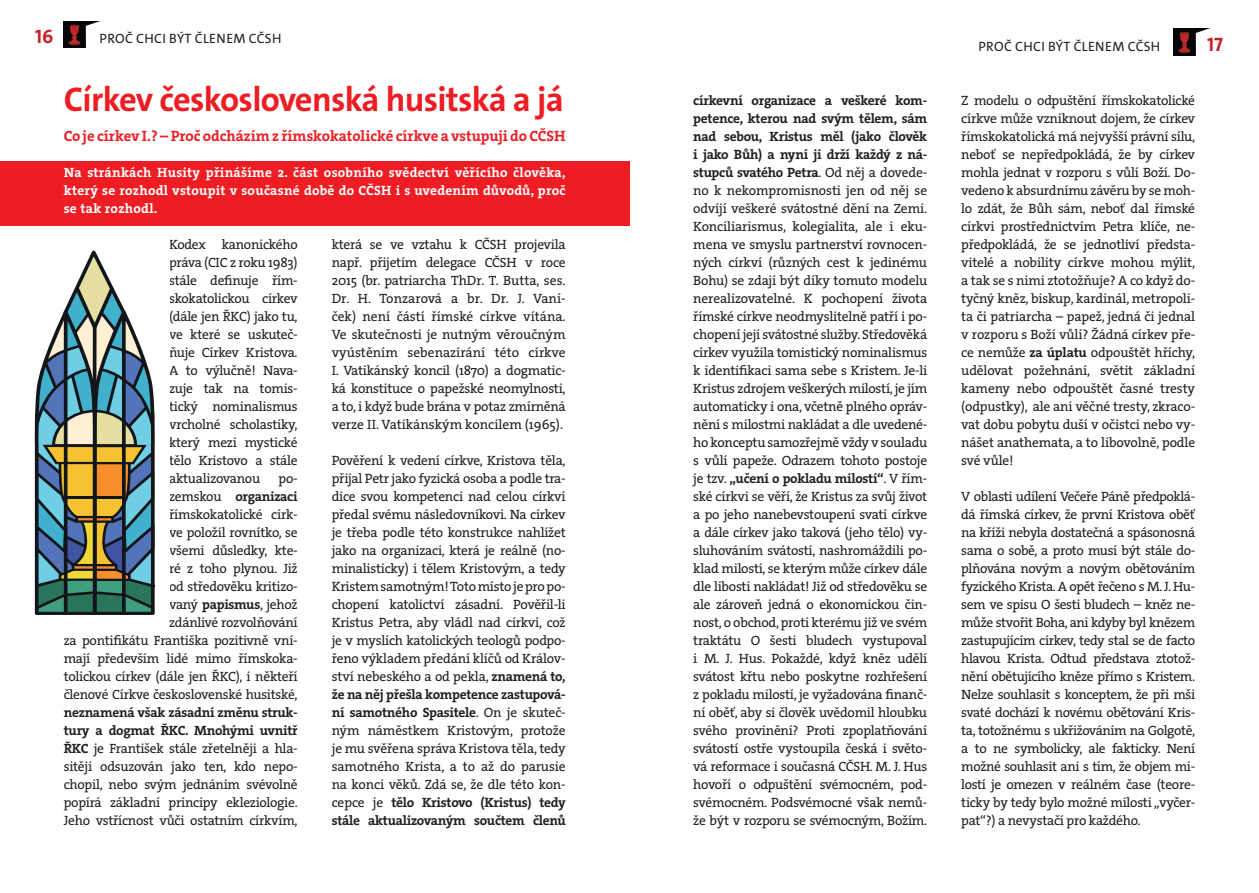
<style>
.page{position:relative;width:1259px;height:893px;background:#fff}
.page>*{position:absolute;margin:0;border:0;box-sizing:border-box;transform-origin:0 0}
.No_Spacing{font:700 34.5px "The Sans C4 s";letter-spacing:-.02em;color:#ee1d23}
.t1{font:700 19.5px "The Sans C4 s";color:#c81f26}
.t2{font:15px "The Serif HP7 Bld";color:#ee1d23}
.t3{font:13.5px/18px "The Serif HP5 Plain";letter-spacing:-.02em;color:#231f20;text-align:justify}
.t4{font:13.5px/18px "The Serif HP7 Bld";letter-spacing:.02em;color:#fff;text-align:justify}
.t5{font:13.5px "The Sans C4 s";letter-spacing:.025em;color:#231f20}
.s1{font-family:"The Serif HP7 Bld"}
</style>
<div class="page">
<img style="left:1173px;top:29px;width:35px;height:26px">
<img style="left:63px;top:21px;width:36px;height:27px">
<div style="left:0;top:161px;width:629px;height:64px;background:#ee1d23"></div>
<svg style="left:34px;top:251px;width:121px;height:364px"></svg>
<p class="t1" style="left:35px;top:24px;width:20px">16</p>
<p class="t5" style="left:100px;top:30px;width:183px">PROČ CHCI BÝT ČLENEM CČSH</p>
<p class="t5" style="left:978px;top:37px;width:183px">PROČ CHCI BÝT ČLENEM CČSH</p>
<p class="t1" style="left:1207px;top:32px;width:17px">17</p>
<p class="No_Spacing" style="left:64px;top:77px;width:501px">Církev československá husitská a já</p>
<p class="t3" style="left:693px;top:91px;width:235px"><span class="s1">církevní organizace a veškeré kom&shy;petence, kterou nad svým tělem, sám nad sebou, Kristus měl (jako člověk i jako Bůh) a nyní ji drží každý z ná&shy;stupců svatého Petra</span>. Od něj a dovede&shy;no k nekompromisnosti jen od něj se odvíjí veškeré svátostné dění na Zemi.<br>Konciliarismus, kolegialita, ale i eku&shy;mena ve smyslu partnerství rovnocen&shy;ných církví (různých cest k jedinému Bohu) se zdají být díky tomuto modelu nerealizovatelné. K pochopení života římské církve neodmyslitelně patří i po&shy;chopení její svátostné služby. Středověká církev využila tomistický nominalismus k identifikaci sama sebe s Kristem. Je-li Kristus zdrojem veškerých milostí, je jím automaticky i ona, včetně plného opráv&shy;nění s milostmi nakládat a dle uvedené&shy;ho konceptu samozřejmě vždy v souladu s vůlí papeže. Odrazem tohoto postoje je tzv. <span class="s1">„učení o pokladu milostí“</span>. V řím&shy;ské církvi se věří, že Kristus za svůj život a po jeho nanebevstoupení svatí církve a dále církev jako taková (jeho tělo) vy&shy;sluhováním svátostí, nashromáždili po&shy;klad milostí, se kterým může církev dále dle libosti nakládat! Již od středověku se ale zároveň jedná o ekonomickou čin&shy;nost, o obchod, proti kterému již ve svém traktátu O šesti bludech vystupoval i M. J. Hus. Pokaždé, když kněz udělí svátost křtu nebo poskytne rozhřešení z pokladu milostí, je vyžadována finanč&shy;ní oběť, aby si člověk uvědomil hloubku svého provinění? Proti zpoplatňování svátostí ostře vystoupila česká i světo&shy;vá reformace i současná CČSH. M. J. Hus hovoří o odpuštění svémocném, pod&shy;svémocném. Podsvémocné však nemů&shy;že být v rozporu se svémocným, Božím.</p>
<p class="t3" style="left:961px;top:91px;width:235px">Z modelu o odpuštění římskokatolické církve může vzniknout dojem, že církev římskokatolická má nejvyšší právní sílu, neboť se nepředpokládá, že by církev mohla jednat v rozporu s vůlí Boží. Do&shy;vedeno k absurdnímu závěru by se moh&shy;lo zdát, že Bůh sám, neboť dal římské církvi prostřednictvím Petra klíče, ne&shy;předpokládá, že se jednotliví předsta&shy;vitelé a nobility církve mohou mýlit, a tak se s nimi ztotožňuje? A co když do&shy;tyčný kněz, biskup, kardinál, metropoli&shy;ta či patriarcha – papež, jedná či jednal v rozporu s Boží vůlí? Žádná církev pře&shy;ce nemůže <span class="s1">za úplatu</span> odpouštět hříchy, udělovat požehnání, světit základní kameny nebo odpouštět časné tresty (odpustky), ale ani věčné tresty, zkraco&shy;vat dobu pobytu duší v očistci nebo vy&shy;nášet anathemata, a to libovolně, podle své vůle!</p>
<p class="t2" style="left:64px;top:126px;width:503px">Co je církev I.? – Proč odcházím z římskokatolické církve a vstupuji do CČSH</p>
<p class="t4" style="left:64px;top:163px;width:503px">Na stránkách Husity přinášíme 2. část osobního svědectví věřícího člověka, který se rozhodl vstoupit v současné době do CČSH i s uvedením důvodů, proč se tak rozhodl.</p>
<p class="t3" style="left:332px;top:235px;width:235px">která se ve vztahu k CČSH projevila např. přijetím delegace CČSH v roce 2015 (br. patriarcha ThDr. T. Butta, ses.<br>Dr. H. Tonzarová a br. Dr. J. Vaní&shy;ček) není částí římské církve vítána.<br>Ve skutečnosti je nutným věroučným vyústěním sebenazírání této církve I. Vatikánský koncil (1870) a dogmatic&shy;ká konstituce o papežské neomylnosti, a to, i když bude brána v potaz zmírněná verze II. Vatikánským koncilem (1965).</p>
<p class="t3" style="left:332px;top:451px;width:235px">Pověření k vedení církve, Kristova těla, přijal Petr jako fyzická osoba a podle tra&shy;dice svou kompetenci nad celou církví předal svému následovníkovi. Na církev je třeba podle této konstrukce nahlížet jako na organizaci, která je reálně (no&shy;minalisticky) i tělem Kristovým, a tedy Kristem samotným! Toto místo je pro po&shy;chopení katolictví zásadní. Pověřil-li Kristus Petra, aby vládl nad církví, což je v myslích katolických teologů podpo&shy;řeno výkladem předání klíčů od Králov&shy;ství nebeského a od pekla, <span class="s1">znamená to, že na něj přešla kompetence zastupová&shy;ní samotného Spasitele</span>. On je skuteč&shy;ným náměstkem Kristovým, protože je mu svěřena správa Kristova těla, tedy samotného Krista, a to až do parusie na konci věků. Zdá se, že dle této kon&shy;cepce je <span class="s1">tělo Kristovo (Kristus) tedy stále aktualizovaným součtem členů</span></p>
<p class="t3" style="left:169px;top:235px;width:130px">Kodex kanonického práva (CIC z roku 1983) stále definuje řím&shy;skokatolickou církev (dále jen ŘKC) jako tu, ve které se uskuteč&shy;ňuje Církev Kristova.<br>A to výlučně! Nava&shy;zuje tak na tomis&shy;tický nominalismus vrcholné scholastiky, který mezi mystické tělo Kristovo a stále aktualizovanou</p>
<p class="t3" style="left:64px;top:469px;width:235px;text-align:right">po-<br>zemskou <span class="s1">organizaci<br></span>římskokatolické círk-<br>ve položil rovnítko, se<br>všemi důsledky, kte-<br>ré z toho plynou. Již<br>od středověku kritizo-<br>vaný <span class="s1">papismus</span>, jehož<br>zdánlivé rozvolňování<br>za pontifikátu Františka pozitivně vní&shy;mají především lidé mimo římskoka&shy;tolickou církev (dále jen ŘKC), i někteří členové Církve československé husitské, <span class="s1">neznamená však zásadní změnu struk&shy;tury a dogmat ŘKC. Mnohými uvnitř<br>ŘKC</span> je František stále zřetelněji a hla&shy;sitěji odsuzován jako ten, kdo nepo&shy;chopil, nebo svým jednáním svévolně popírá základní principy ekleziologie.<br>Jeho vstřícnost vůči ostatním církvím,</p>
<p class="t3" style="left:961px;top:487px;width:235px">V oblasti udílení Večeře Páně předpoklá&shy;dá římská církev, že první Kristova oběť na kříži nebyla dostatečná a spásonosná sama o sobě, a proto musí být stále do&shy;plňována novým a novým obětováním fyzického Krista. A opět řečeno s M. J. Hu&shy;sem ve spisu O šesti bludech – kněz ne&shy;může stvořit Boha, ani kdyby byl knězem zastupujícím církev, tedy stal se de facto hlavou Krista. Odtud představa ztotož&shy;nění obětujícího kněze přímo s Kristem.<br>Nelze souhlasit s konceptem, že při mši svaté dochází k novému obětování Kris&shy;ta, totožnému s ukřižováním na Golgotě, a to ne symbolicky, ale fakticky. Není možné souhlasit ani s tím, že objem mi&shy;lostí je omezen v reálném čase (teore&shy;ticky by tedy bylo možné milosti „vyčer&shy;pat“?) a nevystačí pro každého.</p>
</div>
